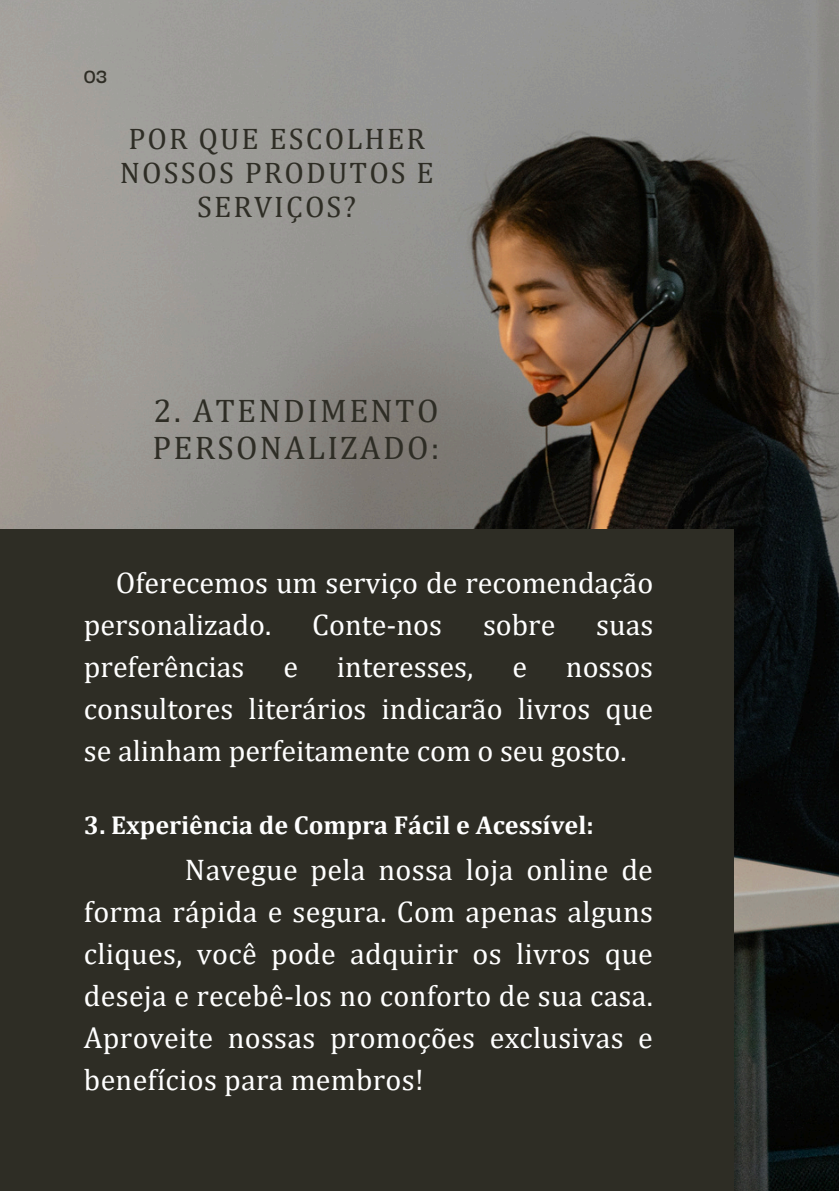
<style>
.page{position:relative;width:839px;height:1191px;background:#fff}
.page>*{position:absolute;margin:0;border:0;box-sizing:border-box;transform-origin:0 0}
.t1{font:32.8px/37.4px "Cambria";letter-spacing:.07em;color:#2e2d25}
.t2{font:30px/42px "Cambria";color:#fff;text-align:justify}
.t3{font:29.8px/34px "Cambria";letter-spacing:.07em;color:#2e2d25;text-align:center}
.t4{font:700 26px "Cambria";color:#fff}
.t5{font:700 22px "Darker Grotesque";color:#2e2d25}
</style>
<div class="page">
<img style="left:0;top:0;width:838px;height:1191px">
<div style="left:0;top:530px;width:733px;height:661px;background:#2e2d25"></div>
<h1 class="t5" style="left:84px;top:60px;width:25px">03</h1>
<p class="t3" style="left:120px;top:121px;width:315px">POR QUE ESCOLHER<br>NOSSOS PRODUTOS E<br>SERVIÇOS?</p>
<h2 class="t1" style="left:152px;top:391px;width:288px">2. ATENDIMENTO<br>PERSONALIZADO:</h2>
<p class="t2" style="left:84px;top:561px;width:570px;text-indent:32px">Oferecemos um serviço de recomendação personalizado.</p>
<p class="t2" style="left:312px;top:603px;width:131px">Conte-nos</p>
<p class="t2" style="left:483px;top:603px;width:74px">sobre</p>
<p class="t2" style="left:596px;top:603px;width:58px">suas</p>
<p class="t2" style="left:84px;top:645px;width:162px">preferências</p>
<p class="t2" style="left:283px;top:645px;width:16px">e</p>
<p class="t2" style="left:337px;top:645px;width:138px">interesses,</p>
<p class="t2" style="left:512px;top:645px;width:16px">e</p>
<p class="t2" style="left:84px;top:645px;width:570px;text-indent:482px">nossos consultores literários indicarão livros que se alinham perfeitamente com o seu gosto.</p>
<h1 class="t4" style="left:84px;top:810px;width:511px">3. Experiência de Compra Fácil e Acessível:</h1>
<h2 class="t2" style="left:84px;top:848px;width:570px;text-indent:101px">Navegue pela nossa loja online de forma rápida e segura. Com apenas alguns cliques, você pode adquirir os livros que deseja e recebê-los no conforto de sua casa.<br>Aproveite nossas promoções exclusivas e benefícios para membros!</h2>
</div>
